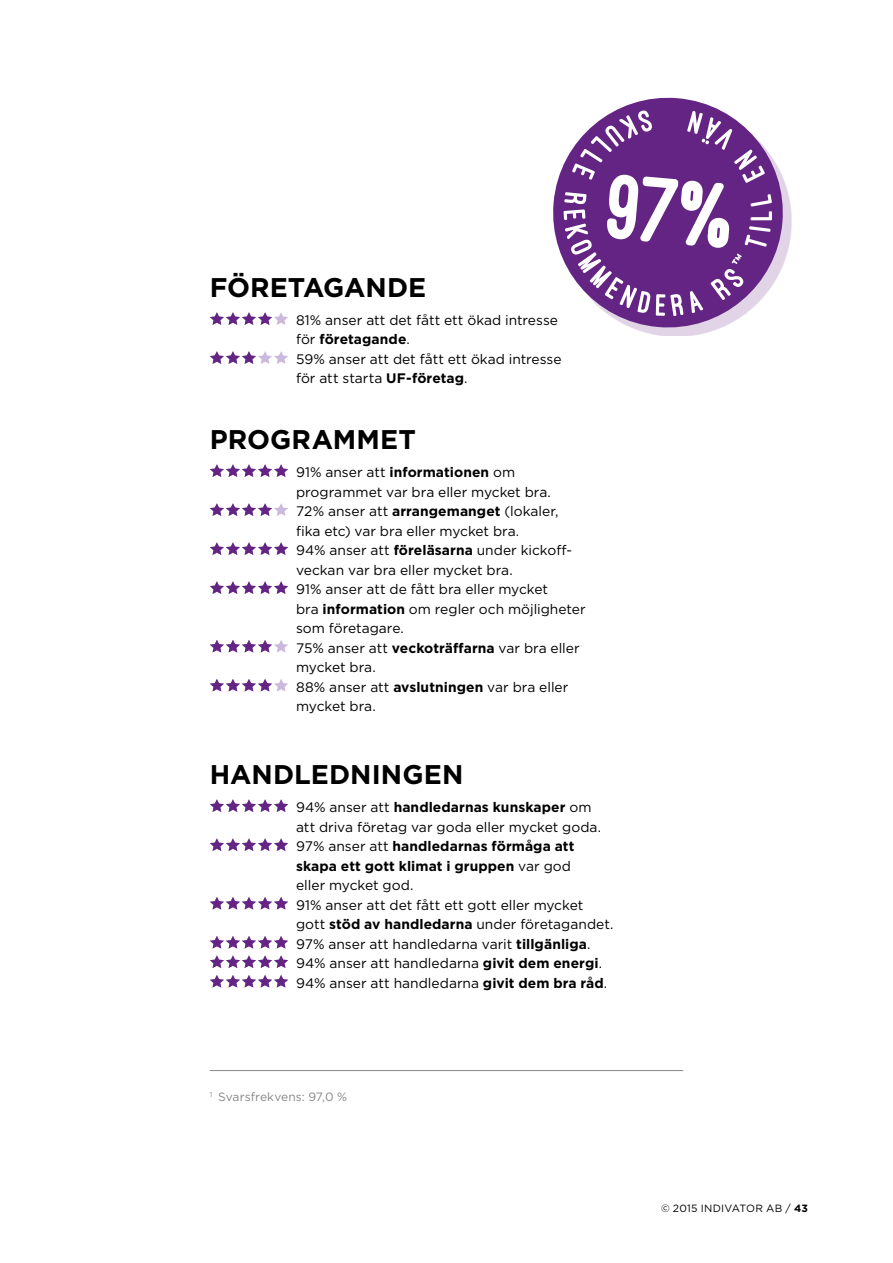
<style>
.page{position:relative;width:893px;height:1263px;background:#fff}
.page>*{position:absolute;margin:0;border:0;box-sizing:border-box;transform-origin:0 0}
.t1{font:700 27px "Gotham";color:#000}
.t2{font:13.8px/19.5px "Gotham";color:#000}
.t3{font:12px "Gotham";letter-spacing:.005em;color:#878787}
.t4{font:10.5px "Gotham";letter-spacing:.025em;color:#000}
.s1{font-weight:700}
</style>
<div class="page">
<svg style="left:210px;top:312px;width:78px;height:13px"></svg>
<svg style="left:210px;top:351px;width:78px;height:13px"></svg>
<svg style="left:210px;top:464px;width:78px;height:13px"></svg>
<svg style="left:210px;top:503px;width:78px;height:13px"></svg>
<svg style="left:210px;top:542px;width:78px;height:13px"></svg>
<svg style="left:210px;top:581px;width:78px;height:13px"></svg>
<svg style="left:210px;top:640px;width:78px;height:12px"></svg>
<svg style="left:210px;top:679px;width:78px;height:12px"></svg>
<svg style="left:210px;top:799px;width:78px;height:13px"></svg>
<svg style="left:210px;top:838px;width:78px;height:13px"></svg>
<svg style="left:210px;top:897px;width:78px;height:12px"></svg>
<svg style="left:210px;top:936px;width:78px;height:12px"></svg>
<svg style="left:210px;top:955px;width:78px;height:13px"></svg>
<svg style="left:210px;top:975px;width:78px;height:12px"></svg>
<hr style="left:210px;top:1070px;width:473px;height:1px;background:#878787">
<div style="left:562px;top:106px;width:229px;height:230px;background:#642483;opacity:.2"></div>
<svg style="left:553px;top:97px;width:235px;height:235px"></svg>
<svg style="left:563px;top:110px;width:209px;height:206px;background:#824e9b"></svg>
<h1 class="t1" style="left:210px;top:269px;width:218px">FÖRETAGANDE</h1>
<p class="t2" style="left:296px;top:310px;width:267px">81% anser att det fått ett ökad intresse för <span class="s1">företagande</span>.<br>59% anser att det fått ett ökad intresse för att starta <span class="s1">UF-företag</span>.</p>
<h1 class="t1" style="left:210px;top:422px;width:208px">PROGRAMMET</h1>
<p class="t2" style="left:296px;top:462px;width:291px">91% anser att <span class="s1">informationen</span> om programmet var bra eller mycket bra.<br>72% anser att <span class="s1">arrangemanget</span> (lokaler, fika etc) var bra eller mycket bra.<br>94% anser att <span class="s1">föreläsarna</span> under kickoff&shy;veckan var bra eller mycket bra.<br>91% anser att de fått bra eller mycket<br>bra <span class="s1">information</span> om regler och möjligheter som företagare.<br>75% anser att <span class="s1">veckoträffarna</span> var bra eller mycket bra.<br>88% anser att <span class="s1">avslutningen</span> var bra eller mycket bra.</p>
<h1 class="t1" style="left:210px;top:757px;width:255px">HANDLEDNINGEN</h1>
<p class="t2" style="left:296px;top:797px;width:319px">94% anser att <span class="s1">handledarnas kunskaper</span> om att driva företag var goda eller mycket goda.<br>97% anser att <span class="s1">handledarnas förmåga att skapa ett gott klimat i gruppen</span> var god<br>eller mycket god.<br>91% anser att det fått ett gott eller mycket gott <span class="s1">stöd av handledarna</span> under företagandet.<br>97% anser att handledarna varit <span class="s1">tillgänliga</span>.<br>94% anser att handledarna <span class="s1">givit dem energi</span>.<br>94% anser att handledarna <span class="s1">givit dem bra råd</span>.</p>
<p class="t3" style="left:210px;top:1089px;width:139px"><sup>1</sup> Svarsfrekvens: 97,0 %</p>
<p class="t4" style="left:661px;top:1201px;width:148px">© 2015 INDIVATOR AB / <span class="s1">43</span></p>
</div>
